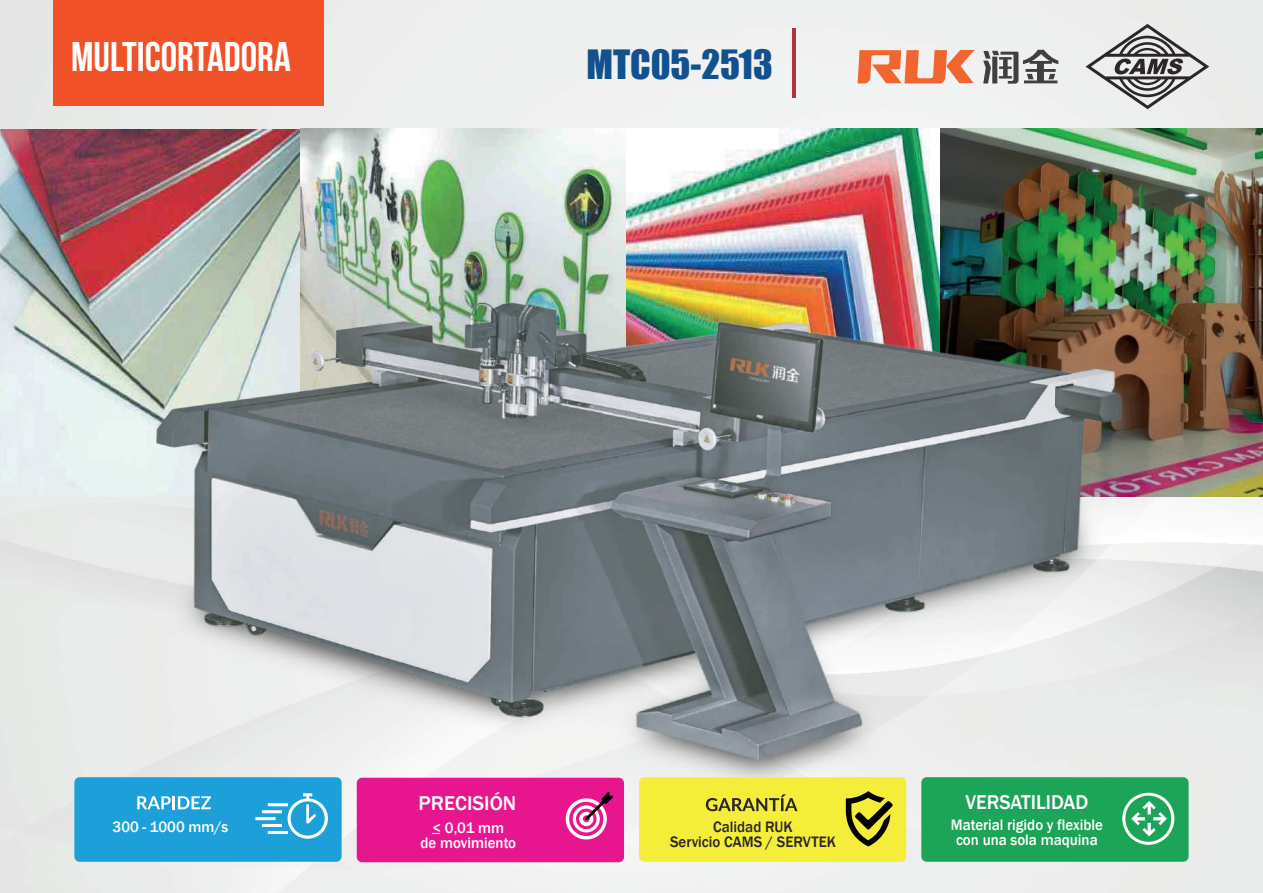
<style>
.page{position:relative;width:1263px;height:893px;background:#fff}
.page>*{position:absolute;margin:0;border:0;box-sizing:border-box;transform-origin:0 0}
.t1{font:700 41.4px "Bebas Neue";color:#fff}
.t2{font:37.05px "Impact";color:#11518f}
.t3{font:500 20.55px "Franklin Gothic";color:#fff;scale:.96 1}
.t4{font:500 20.55px "Franklin Gothic";color:#fff}
.t5{font:500 15.6px/15px "Franklin Gothic";color:#fff;text-align:center;scale:.96 1}
.t6{font:500 15.6px/15px "Franklin Gothic";color:#2a2627;text-align:center;scale:.96 1}
</style>
<div class="page">
<img style="left:0;top:0;width:1263px;height:893px">
<hr style="left:793px;top:29px;width:3px;height:69px;background:#ad3541">
<svg style="left:1085px;top:24px;width:124px;height:85px;background:#bbbaba"></svg>
<div style="left:54px;top:0;width:270px;height:106px;background:#f05127"></div>
<svg style="left:858px;top:50px;width:117px;height:34px"></svg>
<svg style="left:983px;top:50px;width:75px;height:34px;background:#989999"></svg>
<img style="left:1122px;top:129px;width:141px;height:368px">
<img style="left:0;top:129px;width:156px;height:367px">
<img style="left:156px;top:113px;width:966px;height:693px">
<div style="left:74px;top:777px;width:268px;height:85px;background:#1d9fda;border-radius:5px"></div>
<div style="left:921px;top:777px;width:267px;height:85px;background:#1ca459;border-radius:5px"></div>
<div style="left:639px;top:777px;width:267px;height:85px;background:#f4ed3a;border-radius:5px"></div>
<svg style="left:137px;top:796px;width:74px;height:13px"></svg>
<svg style="left:706px;top:794px;width:91px;height:17px"></svg>
<svg style="left:288px;top:793px;width:40px;height:46px"></svg>
<hr style="left:268px;top:803px;width:20px;height:3px;background:#fff">
<hr style="left:262px;top:810px;width:20px;height:3px;background:#fff">
<hr style="left:255px;top:817px;width:21px;height:3px;background:#fff">
<hr style="left:268px;top:831px;width:20px;height:3px;background:#fff">
<hr style="left:262px;top:824px;width:20px;height:3px;background:#fff">
<svg style="left:846px;top:791px;width:47px;height:55px"></svg>
<div style="left:357px;top:778px;width:267px;height:84px;background:#e7168f;border-radius:5px"></div>
<svg style="left:566px;top:792px;width:48px;height:47px"></svg>
<svg style="left:1122px;top:793px;width:52px;height:52px"></svg>
<h1 class="t1" style="left:71px;top:34px;width:221px">MULTICORTADORA</h1>
<h2 class="t2" style="left:586px;top:36px;width:188px">MTC05-2513</h2>
<h3 class="t4" style="left:419px;top:790px;width:99px">PRECISIÓN</h3>
<p class="t5" style="left:113px;top:820px;width:122px">300 - 1000 mm/s</p>
<p class="t6" style="left:670px;top:820px;width:174px">Calidad RUK<br>Servicio CAMS / SERVTEK</p>
<p class="t5" style="left:421px;top:820px;width:101px">&lt; 0,01 mm<br>de movimiento</p>
<h3 class="t3" style="left:965px;top:790px;width:129px">VERSATILIDAD</h3>
<p class="t5" style="left:951px;top:817px;width:160px">Material rigido y flexible con una sola maquina</p>
</div>
